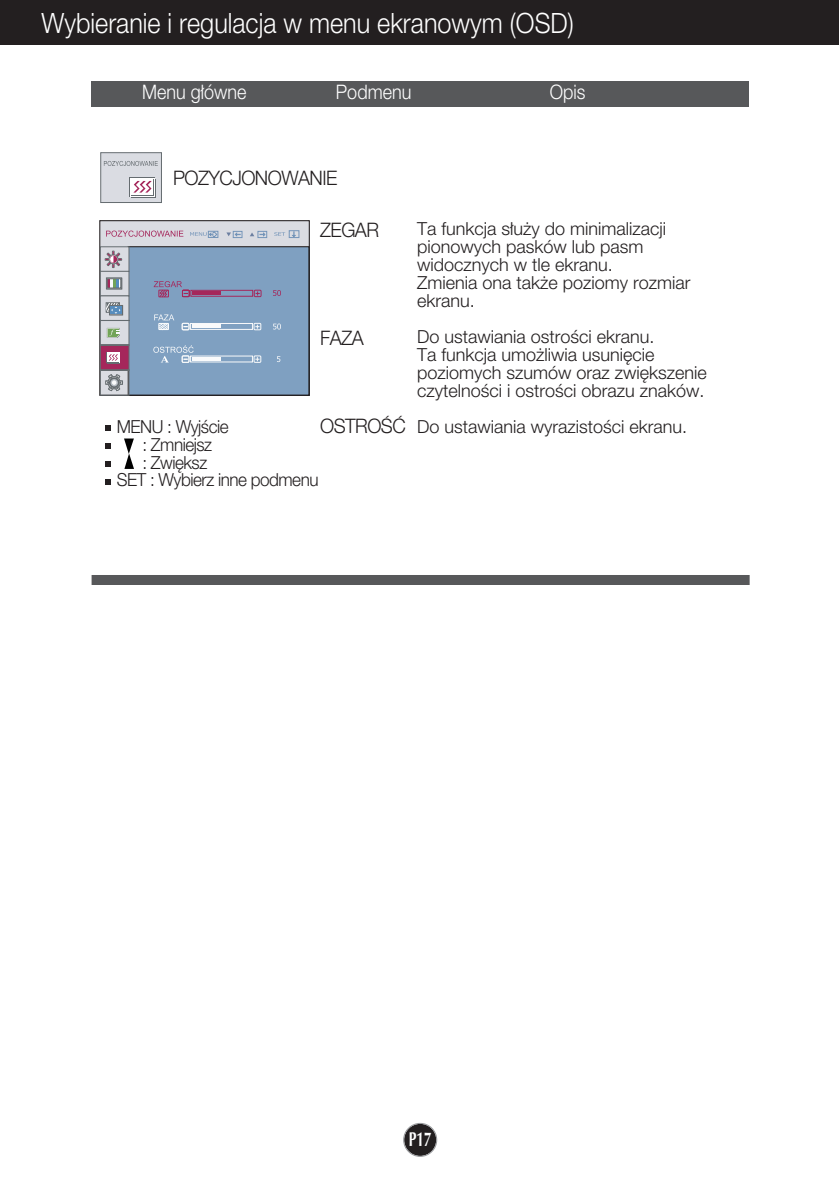
<style>
.page{position:relative;width:839px;height:1189px;background:#fff}
.page>*{position:absolute;margin:0;border:0;box-sizing:border-box;transform-origin:0 0}
.t1{font:300 28px "Helvetica Neue CE";color:#fff;scale:.9 1}
.t2{font:300 20px "Helvetica Neue CE";letter-spacing:-.025em;color:#231f20;scale:.95 1}
.t3{font:300 20px "Helvetica Neue CE";color:#fff;scale:.9 1}
.t4{font:700 20px "Optima";color:#fff;scale:.7 1}
.t5{font:300 18px/18px "Helvetica Neue CE";color:#231f20}
.t6{font:300 18px "Helvetica Neue CE";letter-spacing:-.03em;color:#231f20;scale:.95 1}
.t7{font:300 18px "Helvetica Neue CE";color:#231f20;scale:.95 1}
</style>
<div class="page">
<div style="left:0;top:0;width:839px;height:45px;background:#231f20"></div>
<div style="left:404px;top:1124px;width:32px;height:32px;background:#231f20;border-radius:50%"></div>
<div style="left:403px;top:1123px;width:34px;height:34px;border:1px solid #939598;border-radius:50%"></div>
<div style="left:91px;top:81px;width:657px;height:26px;background:#57585a"></div>
<div style="left:92px;top:575px;width:657px;height:10px;background:#57585a"></div>
<div style="left:100px;top:221px;width:209px;height:175px;background:#dadce2"></div>
<div style="left:129px;top:247px;width:181px;height:148px;background:#7fa0c1"></div>
<div style="left:128px;top:246px;width:181px;height:150px;border:1px solid #231f20"></div>
<div style="left:99px;top:220px;width:211px;height:176px;border:1px solid #231f20"></div>
<div style="left:100px;top:246px;width:29px;height:26px;border:1px solid #656c70"></div>
<div style="left:100px;top:271px;width:29px;height:25px;border:1px solid #656c70"></div>
<div style="left:106px;top:278px;width:16px;height:11px;background:#568cbd"></div>
<div style="left:106px;top:278px;width:16px;height:11px;border:1px solid #656c70"></div>
<svg style="left:109px;top:280px;width:7px;height:6px"></svg>
<div style="left:107px;top:278px;width:14px;height:10px;border:1px solid #656c70"></div>
<svg style="left:105px;top:251px;width:17px;height:17px"></svg>
<svg style="left:274px;top:232px;width:11px;height:4px"></svg>
<div style="left:258px;top:231px;width:9px;height:7px;border:1px solid #7495b9"></div>
<div style="left:289px;top:230px;width:10px;height:8px;border:1px solid #7495b9"></div>
<div style="left:233px;top:231px;width:9px;height:7px;border:1px solid #7495b9"></div>
<div style="left:208px;top:231px;width:10px;height:7px;border:1px solid #7495b9"></div>
<svg style="left:190px;top:231px;width:27px;height:7px"></svg>
<svg style="left:273px;top:290px;width:8px;height:6px"></svg>
<svg style="left:277px;top:356px;width:3px;height:6px"></svg>
<svg style="left:182px;top:323px;width:79px;height:7px"></svg>
<svg style="left:273px;top:323px;width:8px;height:6px"></svg>
<svg style="left:100px;top:295px;width:29px;height:101px"></svg>
<svg style="left:226px;top:232px;width:15px;height:5px"></svg>
<svg style="left:250px;top:232px;width:15px;height:5px"></svg>
<svg style="left:153px;top:345px;width:108px;height:18px"></svg>
<svg style="left:154px;top:281px;width:107px;height:17px"></svg>
<svg style="left:154px;top:314px;width:20px;height:16px"></svg>
<svg style="left:106px;top:230px;width:77px;height:7px"></svg>
<div style="left:101px;top:153px;width:60px;height:49px;background:#dadce2"></div>
<div style="left:100px;top:152px;width:62px;height:51px;border:1px solid #656c70"></div>
<div style="left:130px;top:177px;width:25px;height:20px;background:#656c70"></div>
<svg style="left:131px;top:179px;width:25px;height:18px"></svg>
<svg style="left:130px;top:178px;width:25px;height:18px"></svg>
<div style="left:131px;top:179px;width:23px;height:16px;background:#656c70"></div>
<div style="left:131px;top:179px;width:22px;height:16px;background:#fff"></div>
<svg style="left:133px;top:181px;width:19px;height:12px"></svg>
<svg style="left:104px;top:161px;width:54px;height:5px"></svg>
<svg style="left:105px;top:479px;width:6px;height:5px"></svg>
<svg style="left:105px;top:461px;width:6px;height:6px"></svg>
<svg style="left:105px;top:443px;width:6px;height:6px"></svg>
<svg style="left:105px;top:426px;width:6px;height:5px"></svg>
<svg style="left:124px;top:438px;width:10px;height:31px"></svg>
<h1 class="t1" style="left:42px;top:13px;width:593px">Wybieranie i regulacja w menu ekranowym (OSD)</h1>
<p class="t3" style="left:142px;top:85px;width:117px">Menu g∏ówne</p>
<p class="t3" style="left:336px;top:85px;width:85px">Podmenu</p>
<p class="t3" style="left:550px;top:85px;width:41px">Opis</p>
<p class="t2" style="left:173px;top:171px;width:174px">POZYCJONOWANIE</p>
<p class="t2" style="left:320px;top:222px;width:63px">ZEGAR</p>
<p class="t2" style="left:320px;top:330px;width:47px">FAZA</p>
<p class="t2" style="left:320px;top:418px;width:92px">OSTROÂå</p>
<p class="t6" style="left:117px;top:420px;width:119px">MENU : WyjÊcie</p>
<p class="t6" style="left:142px;top:438px;width:75px">: Zmniejsz</p>
<p class="t7" style="left:142px;top:456px;width:70px">: Zwi´ksz</p>
<p class="t6" style="left:117px;top:473px;width:214px">SET : Wybierz inne podmenu</p>
<p class="t5" style="left:417px;top:221px;width:275px">Ta funkcja s∏u˝y do minimalizacji pionowych pasków lub pasm widocznych w tle ekranu.<br>Zmienia ona tak˝e poziomy rozmiar ekranu.</p>
<p class="t5" style="left:417px;top:329px;width:291px">Do ustawiania ostroÊci ekranu.<br>Ta funkcja umo˝liwia usuni´cie poziomych szumów oraz zwi´kszenie czytelnoÊci i ostroÊci obrazu znaków.</p>
<p class="t5" style="left:417px;top:419px;width:271px">Do ustawiania wyrazistoÊci ekranu.</p>
<p class="t4" style="left:409px;top:1131px;width:34px">P17</p>
</div>
